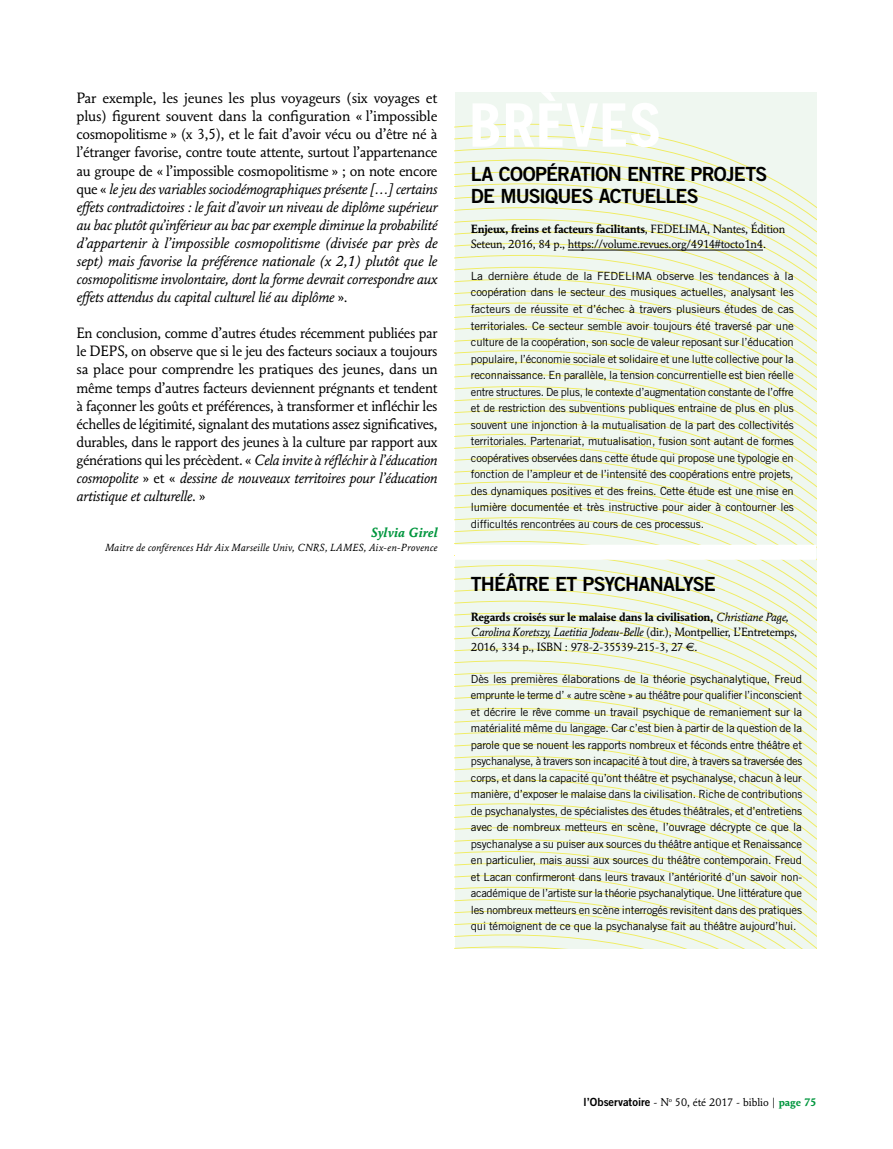
<style>
.page{position:relative;width:893px;height:1149px;background:#fff}
.page>*{position:absolute;margin:0;border:0;box-sizing:border-box;transform-origin:0 0}
.t1{font:700 60px "Trade Gothic";color:#fff}
.BRÈVE_TITRE{font:19.5px/22.5px "Trade Gothic Bold Two";letter-spacing:-.04em;color:#000}
.t2{font:italic 15px/18px "Maxime";letter-spacing:-.02em;color:#000;text-align:justify}
.t3{font:15px/18px "Maxime";letter-spacing:-.02em;color:#000;text-align:justify}
.signature{font:italic 700 13.5px "Maxime";letter-spacing:.01em;color:#00963e}
.Par__de_liste{font:12px/15px "Maxime";letter-spacing:-.02em;color:#000}
.t4{font:11.25px/16.5px "Trade Gothic";letter-spacing:-.02em;color:#000;text-align:justify}
.t5{font:11.25px "Maxime";color:#000}
.t6{font:italic 10.5px "Maxime";letter-spacing:.015em;color:#000}
.s1{font-style:normal}
.s2{font-style:italic}
.s3{font-weight:700}
.s4{font-family:"Euro Sans"}
.s5{font-family:"Trade Gothic Bold Two"}
.s6{font-weight:700;color:#00963e}
</style>
<div class="page">
<svg style="left:455px;top:92px;width:361px;height:856px"></svg>
<hr style="left:568px;top:250px;width:195px;height:1px;background:#000">
<div style="left:455px;top:544px;width:361px;height:15px;background:#fff"></div>
<p class="t2" style="left:77px;top:89px;width:362px"><span class="s1">Par exemple, les jeunes les plus voyageurs (six voyages et plus) figurent souvent dans la configuration « l’impossible cosmopolitisme » (x 3,5), et le fait d’avoir vécu ou d’être né à l’étranger favorise, contre toute attente, surtout l’appartenance au groupe de « l’impossible cosmopolitisme » ; on note encore que «</span> le jeu des variables sociodémographiques présente […] certains effets contradictoires : le fait d’avoir un niveau de diplôme supérieur au bac plutôt qu’inférieur au bac par exemple diminue la probabilité d’appartenir à l’impossible cosmopolitisme (divisée par près de sept) mais favorise la préférence nationale (x 2,1) plutôt que le cosmopolitisme involontaire, dont la forme devrait correspondre aux effets attendus du capital culturel lié au diplôme <span class="s1">».</span></p>
<p class="t3" style="left:77px;top:324px;width:363px">En conclusion, comme d’autres études récemment publiées par le DEPS, on observe que si le jeu des facteurs sociaux a toujours sa place pour comprendre les pratiques des jeunes, dans un même temps d’autres facteurs deviennent prégnants et tendent à façonner les goûts et préférences, à transformer et infléchir les échelles de légitimité, signalant des mutations assez significatives, durables, dans le rapport des jeunes à la culture par rapport aux générations qui les précèdent. « <span class="s2">Cela invite à réfléchir à l’éducation cosmopolite</span> » et « <span class="s2">dessine de nouveaux territoires pour l’éducation artistique et culturelle</span>. »</p>
<p class="signature" style="left:371px;top:524px;width:68px">Sylvia Girel</p>
<p class="t6" style="left:105px;top:541px;width:334px">Maitre de conférences Hdr Aix Marseille Univ, CNRS, LAMES, Aix-en-Provence</p>
<p class="t1" style="left:469px;top:88px;width:195px">BRÈVES</p>
<p class="BRÈVE_TITRE" style="left:471px;top:162px;width:298px">LA COOPÉRATION ENTRE PROJETS<br>DE MUSIQUES ACTUELLES</p>
<p class="Par__de_liste" style="left:471px;top:222px;width:316px"><span class="s3">Enjeux, freins et facteurs facilitants</span>, FEDELIMA, Nantes, Édition<br>Seteun, 2016, 84 p., https://volume.revues.org/4914#tocto1n4.</p>
<p class="t4" style="left:471px;top:267px;width:325px">La dernière étude de la FEDELIMA observe les tendances à la coopération dans le secteur des musiques actuelles, analysant les facteurs de réussite et d’échec à travers plusieurs études de cas territoriales. Ce secteur semble avoir toujours été traversé par une culture de la coopération, son socle de valeur reposant sur l’éducation populaire, l’économie sociale et solidaire et une lutte collective pour la reconnaissance. En parallèle, la tension concurrentielle est bien réelle entre structures. De plus, le contexte d’augmentation constante de l’offre et de restriction des subventions publiques entraine de plus en plus souvent une injonction à la mutualisation de la part des collectivités territoriales. Partenariat, mutualisation, fusion sont autant de formes coopératives observées dans cette étude qui propose une typologie en fonction de l’ampleur et de l’intensité des coopérations entre projets, des dynamiques positives et des freins. Cette étude est une mise en lumière documentée et très instructive pour aider à contourner les difficultés rencontrées au cours de ces processus.</p>
<p class="BRÈVE_TITRE" style="left:471px;top:572px;width:246px">THÉÂTRE ET PSYCHANALYSE</p>
<p class="Par__de_liste" style="left:471px;top:609px;width:328px"><span class="s3">Regards croisés sur le malaise dans la civilisation,</span> <span class="s2">Christiane Page,<br>Carolina Koretszy, Laetitia Jodeau-Belle</span> (dir.), Montpellier, L’Entretemps,<br>2016, 334 p., ISBN : 978-2-35539-215-3, 27 <span class="s4">€</span>.</p>
<p class="t4" style="left:471px;top:670px;width:333px">Dès les premières élaborations de la théorie psychanalytique, Freud emprunte le terme d’ « autre scène » au théâtre pour qualifier l’inconscient et décrire le rêve comme un travail psychique de remaniement sur la matérialité même du langage. Car c’est bien à partir de la question de la parole que se nouent les rapports nombreux et féconds entre théâtre et psychanalyse, à travers son incapacité à tout dire, à travers sa traversée des corps, et dans la capacité qu’ont théâtre et psychanalyse, chacun à leur manière, d’exposer le malaise dans la civilisation. Riche de contributions de psychanalystes, de spécialistes des études théâtrales, et d’entretiens avec de nombreux metteurs en scène, l’ouvrage décrypte ce que la psychanalyse a su puiser aux sources du théâtre antique et Renaissance en particulier, mais aussi aux sources du théâtre contemporain. Freud et Lacan confirmeront dans leurs travaux l’antériorité d’un savoir non&shy;académique de l’artiste sur la théorie psychanalytique. Une littérature que les nombreux metteurs en scène interrogés revisitent dans des pratiques qui témoignent de ce que la psychanalyse fait au théâtre aujourd’hui.</p>
<p class="t5" style="left:584px;top:1095px;width:234px"><span class="s5">l’Observatoire</span> - N<sup>o</sup> 50, été 2017 - biblio | <span class="s6">page 75</span></p>
</div>
